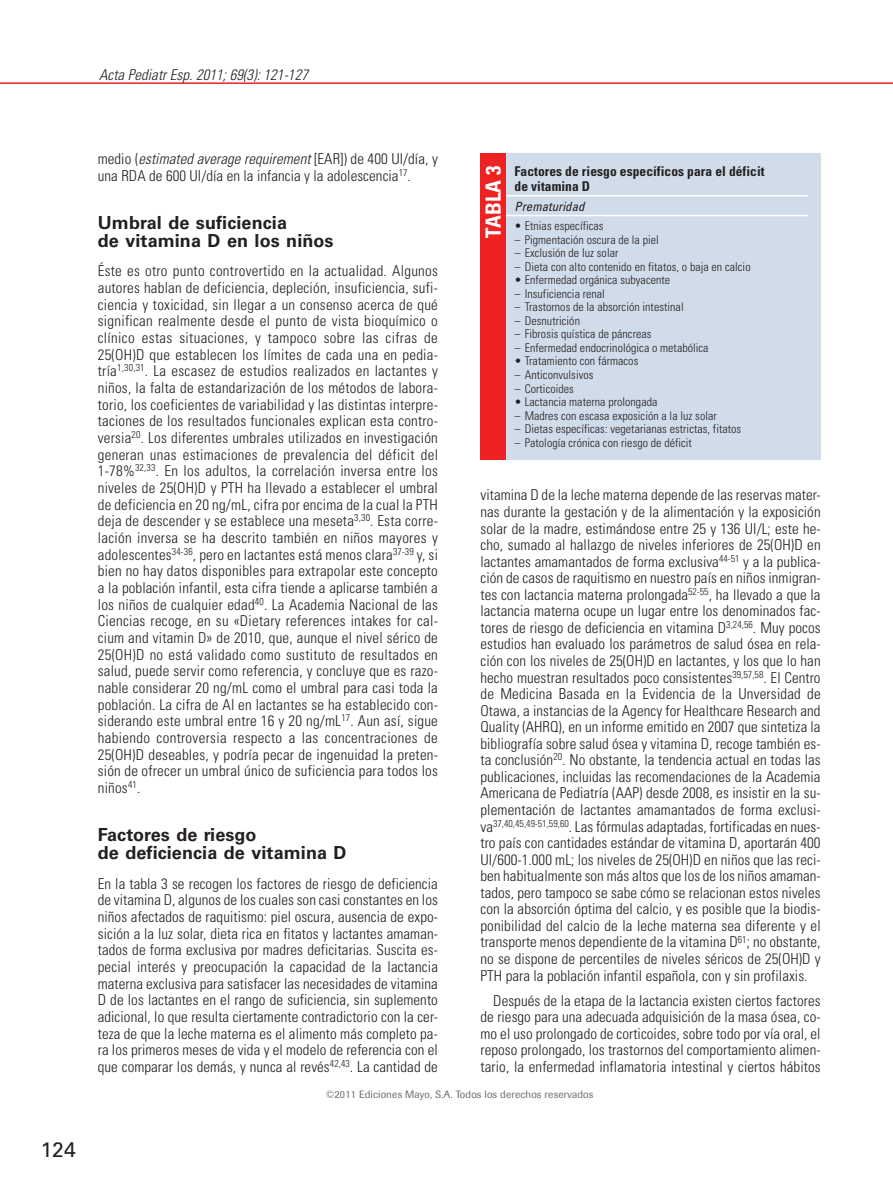
<style>
.page{position:relative;width:893px;height:1191px;background:#fff}
.page>*{position:absolute;margin:0;border:0;box-sizing:border-box;transform-origin:0 0}
.t1{font:700 condensed 21px "Univers LT Std";letter-spacing:.005em;color:#fff}
.t2{font:21px "Univers LT Std";color:#231f20}
.t3{font:700 18px/18.1px "Univers LT Std";letter-spacing:.005em;color:#231f20}
.t4{font:300 condensed 15px/16.6px "Univers LT Std";letter-spacing:.005em;color:#231f20;text-align:justify}
.t5{font:italic 300 condensed 15px "Univers LT Std";letter-spacing:.005em;color:#231f20}
.t6{font:700 condensed 13.5px/15px "Univers LT Std";letter-spacing:.005em;color:#231f20}
.t7{font:italic condensed 12.75px "Univers LT Std";letter-spacing:.005em;color:#231f20}
.t8{font:300 condensed 12px "Univers LT Std";letter-spacing:.005em;color:#231f20}
.t9{font:10.5px "Imago";letter-spacing:.01em;color:#6c6d70}
.s1{font-style:italic}
</style>
<div class="page">
<hr style="left:0;top:82px;width:893px;height:2px;background:#ee2123">
<div style="left:480px;top:153px;width:341px;height:307px;background:#d1dcea"></div>
<hr style="left:493px;top:195px;width:315px;height:1px;background:#fff">
<hr style="left:493px;top:215px;width:315px;height:1px;background:#fff">
<div style="left:480px;top:153px;width:26px;height:307px;background:#ee2123"></div>
<p class="t5" style="left:99px;top:67px;width:210px">Acta Pediatr Esp. 2011; 69(3): 121-127</p>
<h1 class="t2" style="left:41px;top:1139px;width:36px">124</h1>
<p class="t4" style="left:98px;top:151px;width:342px">medio (<span class="s1">estimated average requirement</span> [EAR]) de 400 UI/día, y una RDA de 600 UI/día en la infancia y la adolescencia<sup>17</sup>.</p>
<p class="t3" style="left:98px;top:214px;width:237px">Umbral de suficiencia<br>de vitamina D en los niños</p>
<p class="t4" style="left:98px;top:263px;width:342px">Éste es otro punto controvertido en la actualidad. Algunos autores hablan de deficiencia, depleción, insuficiencia, sufi&shy;ciencia y toxicidad, sin llegar a un consenso acerca de qué significan realmente desde el punto de vista bioquímico o clínico estas situaciones, y tampoco sobre las cifras de 25(OH)D que establecen los límites de cada una en pedia&shy;tría<sup>1,30,31</sup>. La escasez de estudios realizados en lactantes y niños, la falta de estandarización de los métodos de labora&shy;torio, los coeficientes de variabilidad y las distintas interpre&shy;taciones de los resultados funcionales explican esta contro&shy;versia<sup>20</sup>. Los diferentes umbrales utilizados en investigación generan unas estimaciones de prevalencia del déficit del 1-78%<sup>32,33</sup>. En los adultos, la correlación inversa entre los niveles de 25(OH)D y PTH ha llevado a establecer el umbral de deficiencia en 20 ng/mL, cifra por encima de la cual la PTH deja de descender y se establece una meseta<sup>3,30</sup>. Esta corre&shy;lación inversa se ha descrito también en niños mayores y adolescentes<sup>34-36</sup>, pero en lactantes está menos clara<sup>37-39</sup> y, si bien no hay datos disponibles para extrapolar este concepto a la población infantil, esta cifra tiende a aplicarse también a los niños de cualquier edad<sup>40</sup>. La Academia Nacional de las Ciencias recoge, en su «Dietary references intakes for cal&shy;cium and vitamin D» de 2010, que, aunque el nivel sérico de 25(OH)D no está validado como sustituto de resultados en salud, puede servir como referencia, y concluye que es razo&shy;nable considerar 20 ng/mL como el umbral para casi toda la población. La cifra de AI en lactantes se ha establecido con&shy;siderando este umbral entre 16 y 20 ng/mL<sup>17</sup>. Aun así, sigue habiendo controversia respecto a las concentraciones de 25(OH)D deseables, y podría pecar de ingenuidad la preten&shy;sión de ofrecer un umbral único de suficiencia para todos los niños<sup>41</sup>.</p>
<p class="t3" style="left:98px;top:826px;width:250px">Factores de riesgo<br>de deficiencia de vitamina D</p>
<p class="t4" style="left:98px;top:875px;width:342px">En la tabla 3 se recogen los factores de riesgo de deficiencia de vitamina D, algunos de los cuales son casi constantes en los niños afectados de raquitismo: piel oscura, ausencia de expo&shy;sición a la luz solar, dieta rica en fitatos y lactantes amaman&shy;tados de forma exclusiva por madres deficitarias. Suscita es&shy;pecial interés y preocupación la capacidad de la lactancia materna exclusiva para satisfacer las necesidades de vitamina D de los lactantes en el rango de suficiencia, sin suplemento adicional, lo que resulta ciertamente contradictorio con la cer&shy;teza de que la leche materna es el alimento más completo pa&shy;ra los primeros meses de vida y el modelo de referencia con el que comparar los demás, y nunca al revés<sup>42,43</sup>. La cantidad de</p>
<h1 class="t1" style="left:483px;top:237px;width:73px;rotate:-90deg">TABLA 3</h1>
<p class="t6" style="left:514px;top:164px;width:252px">Factores de riesgo específicos para el déficit de vitamina D</p>
<p class="t7" style="left:514px;top:200px;width:72px">Prematuridad</p>
<p class="t8" style="left:514px;top:220px;width:91px">• Etnias específicas</p>
<p class="t8" style="left:514px;top:234px;width:146px">– Pigmentación oscura de la piel</p>
<p class="t8" style="left:514px;top:247px;width:105px">– Exclusión de luz solar</p>
<p class="t8" style="left:514px;top:261px;width:238px">– Dieta con alto contenido en fitatos, o baja en calcio</p>
<p class="t8" style="left:514px;top:274px;width:157px">• Enfermedad orgánica subyacente</p>
<p class="t8" style="left:514px;top:288px;width:92px">– Insuficiencia renal</p>
<p class="t8" style="left:514px;top:301px;width:171px">– Trastornos de la absorción intestinal</p>
<p class="t8" style="left:514px;top:315px;width:67px">– Desnutrición</p>
<p class="t8" style="left:514px;top:328px;width:138px">– Fibrosis quística de páncreas</p>
<p class="t8" style="left:514px;top:342px;width:196px">– Enfermedad endocrinológica o metabólica</p>
<p class="t8" style="left:514px;top:355px;width:125px">• Tratamiento con fármacos</p>
<p class="t8" style="left:514px;top:369px;width:80px">– Anticonvulsivos</p>
<p class="t8" style="left:514px;top:382px;width:61px">– Corticoides</p>
<p class="t8" style="left:514px;top:396px;width:144px">• Lactancia materna prolongada</p>
<p class="t8" style="left:514px;top:409px;width:204px">– Madres con escasa exposición a la luz solar</p>
<p class="t8" style="left:514px;top:423px;width:228px">– Dietas específicas: vegetarianas estrictas, fitatos</p>
<p class="t8" style="left:514px;top:436px;width:179px">– Patología crónica con riesgo de déficit</p>
<p class="t4" style="left:480px;top:488px;width:342px">vitamina D de la leche materna depende de las reservas mater&shy;nas durante la gestación y de la alimentación y la exposición solar de la madre, estimándose entre 25 y 136 UI/L; este he&shy;cho, sumado al hallazgo de niveles inferiores de 25(OH)D en lactantes amamantados de forma exclusiva<sup>44-51</sup> y a la publica&shy;ción de casos de raquitismo en nuestro país en niños inmigran&shy;tes con lactancia materna prolongada<sup>52-55</sup>, ha llevado a que la lactancia materna ocupe un lugar entre los denominados fac&shy;tores de riesgo de deficiencia en vitamina D<sup>3,24,56</sup>. Muy pocos estudios han evaluado los parámetros de salud ósea en rela&shy;ción con los niveles de 25(OH)D en lactantes, y los que lo han hecho muestran resultados poco consistentes<sup>39,57,58</sup>. El Centro de Medicina Basada en la Evidencia de la Unversidad de Otawa, a instancias de la Agency for Healthcare Research and Quality (AHRQ), en un informe emitido en 2007 que sintetiza la bibliografía sobre salud ósea y vitamina D, recoge también es&shy;ta conclusión<sup>20</sup>. No obstante, la tendencia actual en todas las publicaciones, incluidas las recomendaciones de la Academia Americana de Pediatría (AAP) desde 2008, es insistir en la su&shy;plementación de lactantes amamantados de forma exclusi&shy;va<sup>37,40,45,49-51,59,60</sup>. Las fórmulas adaptadas, fortificadas en nues&shy;tro país con cantidades estándar de vitamina D, aportarán 400<br>UI/600-1.000 mL; los niveles de 25(OH)D en niños que las reci&shy;ben habitualmente son más altos que los de los niños amaman&shy;tados, pero tampoco se sabe cómo se relacionan estos niveles con la absorción óptima del calcio, y es posible que la biodis&shy;ponibilidad del calcio de la leche materna sea diferente y el transporte menos dependiente de la vitamina D<sup>61</sup>; no obstante, no se dispone de percentiles de niveles séricos de 25(OH)D y PTH para la población infantil española, con y sin profilaxis.</p>
<p class="t4" style="left:480px;top:993px;width:342px;text-indent:13px">Después de la etapa de la lactancia existen ciertos factores de riesgo para una adecuada adquisición de la masa ósea, co&shy;mo el uso prolongado de corticoides, sobre todo por vía oral, el reposo prolongado, los trastornos del comportamiento alimen&shy;tario, la enfermedad inflamatoria intestinal y ciertos hábitos</p>
<p class="t9" style="left:326px;top:1090px;width:269px">©2011 Ediciones Mayo, S.A. Todos los derechos reservados</p>
</div>
